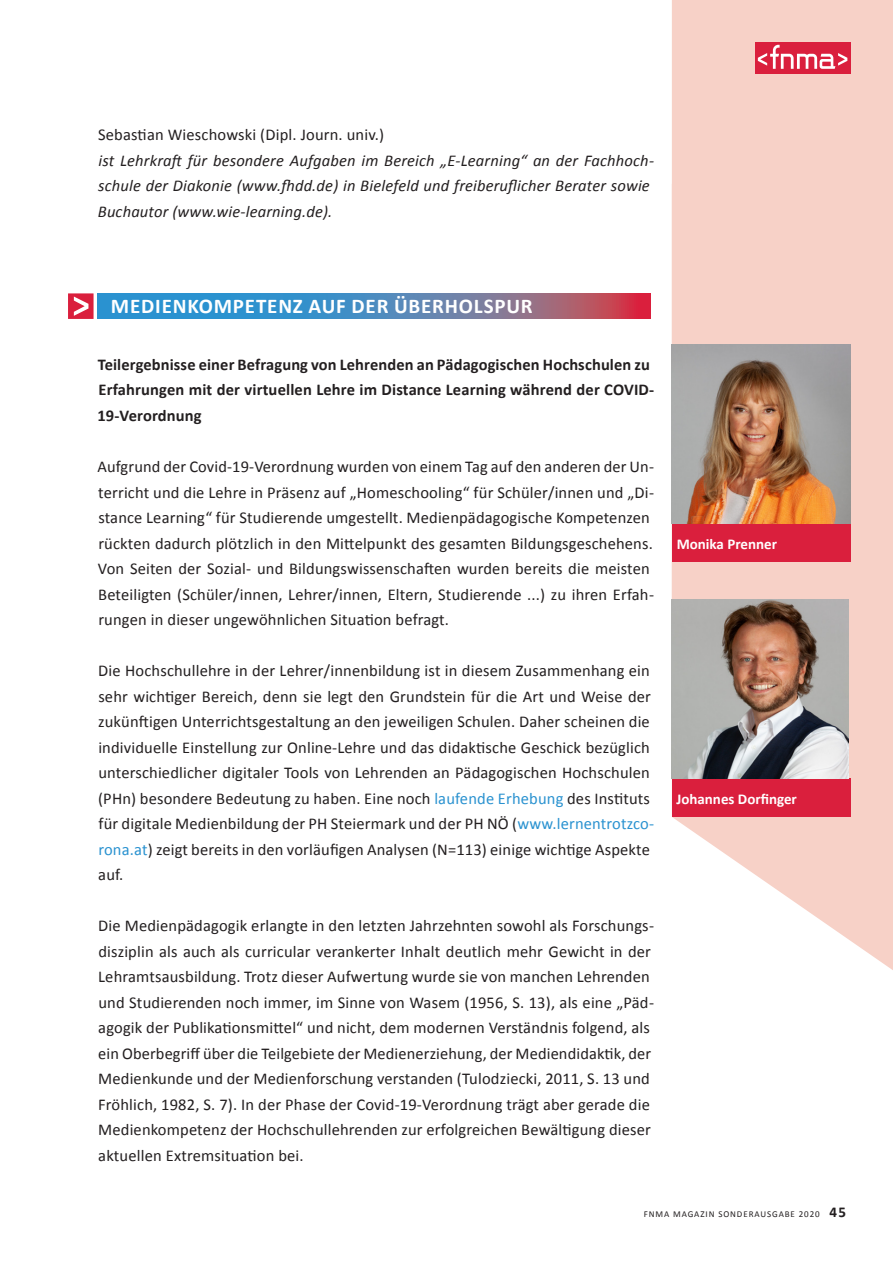
<style>
.page{position:relative;width:893px;height:1263px;background:#fff}
.page>*{position:absolute;margin:0;border:0;box-sizing:border-box;transform-origin:0 0}
.Head_3_Verlaufsbox{font:700 21px "Calibri";letter-spacing:.04em;color:#fff}
.Body_1{font:16.5px/25.5px "Calibri";letter-spacing:.01em;color:#231f20}
.Body_1-2{font:italic 16.5px/25.5px "Calibri";letter-spacing:.01em;color:#231f20}
.Body_1_Bold{font:700 16.5px/25.5px "Calibri";letter-spacing:.01em;color:#231f20}
.t1{font:700 15px "Calibri";color:#fff}
.t2{font:9px "Calibri";letter-spacing:.1em;color:#231f20}
.s1{color:#2a92d0}
.s2{font-weight:700;font-size:15px}
</style>
<div class="page">
<div style="left:672px;top:0;width:221px;height:184px;background:#f7d1c7"></div>
<svg style="left:672px;top:184px;width:221px;height:786px;fill:#f7d1c7"></svg>
<svg style="left:98px;top:293px;width:553px;height:26px;background:#607eaa"></svg>
<svg style="left:68px;top:293px;width:26px;height:26px"></svg>
<div style="left:672px;top:523px;width:178px;height:38px;background:#da1f3d"></div>
<img style="left:672px;top:344px;width:178px;height:179px">
<div style="left:672px;top:778px;width:178px;height:38px;background:#da1f3d"></div>
<img style="left:672px;top:600px;width:176px;height:178px">
<div style="left:755px;top:43px;width:95px;height:31px;background:#da1f3d"></div>
<svg style="left:758px;top:45px;width:89px;height:24px"></svg>
<p class="Body_1" style="left:98px;top:121px;width:287px">Sebastian Wieschowski (Dipl. Journ. univ.)</p>
<p class="Body_1-2" style="left:98px;top:147px;width:558px">ist Lehrkraft für besondere Aufgaben im Bereich „E-Learning“ an der Fachhoch&shy;schule der Diakonie (www.fhdd.de) in Bielefeld und freiberuflicher Berater sowie<br>Buchautor (www.wie-learning.de).</p>
<h2 class="Head_3_Verlaufsbox" style="left:111px;top:293px;width:423px">MEDIENKOMPETENZ AUF DER ÜBERHOLSPUR</h2>
<h4 class="Body_1_Bold" style="left:97px;top:351px;width:558px">Teilergebnisse einer Befragung von Lehrenden an Pädagogischen Hochschulen zu<br>Erfahrungen mit der virtuellen Lehre im Distance Learning während der COVID-<br>19-Verordnung</h4>
<p class="Body_1" style="left:98px;top:453px;width:558px">Aufgrund der Covid-19-Verordnung wurden von einem Tag auf den anderen der Un&shy;terricht und die Lehre in Präsenz auf „Homeschooling“ für Schüler/innen und „Di&shy;stance Learning“ für Studierende umgestellt. Medienpädagogische Kompetenzen rückten dadurch plötzlich in den Mittelpunkt des gesamten Bildungsgeschehens.<br>Von Seiten der Sozial- und Bildungswissenschaften wurden bereits die meisten Beteiligten (Schüler/innen, Lehrer/innen, Eltern, Studierende ...) zu ihren Erfah&shy;rungen in dieser ungewöhnlichen Situation befragt.</p>
<p class="Body_1" style="left:98px;top:657px;width:557px">Die Hochschullehre in der Lehrer/innenbildung ist in diesem Zusammenhang ein sehr wichtiger Bereich, denn sie legt den Grundstein für die Art und Weise der zukünftigen Unterrichtsgestaltung an den jeweiligen Schulen. Daher scheinen die individuelle Einstellung zur Online-Lehre und das didaktische Geschick bezüglich unterschiedlicher digitaler Tools von Lehrenden an Pädagogischen Hochschulen (PHn) besondere Bedeutung zu haben. Eine noch <span class="s1">laufende Erhebung</span> des Instituts für digitale Medienbildung der PH Steiermark und der PH NÖ (<span class="s1">www.lernentrotzco&shy;rona.at</span>) zeigt bereits in den vorläufigen Analysen (N=113) einige wichtige Aspekte auf.</p>
<p class="Body_1" style="left:98px;top:912px;width:557px">Die Medienpädagogik erlangte in den letzten Jahrzehnten sowohl als Forschungs&shy;disziplin als auch als curricular verankerter Inhalt deutlich mehr Gewicht in der Lehramtsausbildung. Trotz dieser Aufwertung wurde sie von manchen Lehrenden und Studierenden noch immer, im Sinne von Wasem (1956, S. 13), als eine „Päd&shy;agogik der Publikationsmittel“ und nicht, dem modernen Verständnis folgend, als ein Oberbegriff über die Teilgebiete der Medienerziehung, der Mediendidaktik, der Medienkunde und der Medienforschung verstanden (Tulodziecki, 2011, S. 13 und Fröhlich, 1982, S. 7). In der Phase der Covid-19-Verordnung trägt aber gerade die Medienkompetenz der Hochschullehrenden zur erfolgreichen Bewältigung dieser aktuellen Extremsituation bei.</p>
<p class="t1" style="left:677px;top:534px;width:102px">Monika Prenner</p>
<p class="t1" style="left:676px;top:789px;width:122px">Johannes Dorfinger</p>
<p class="t2" style="left:644px;top:1208px;width:204px">FNMA MAGAZIN SONDERAUSGABE 2020 <span class="s2">45</span></p>
</div>
